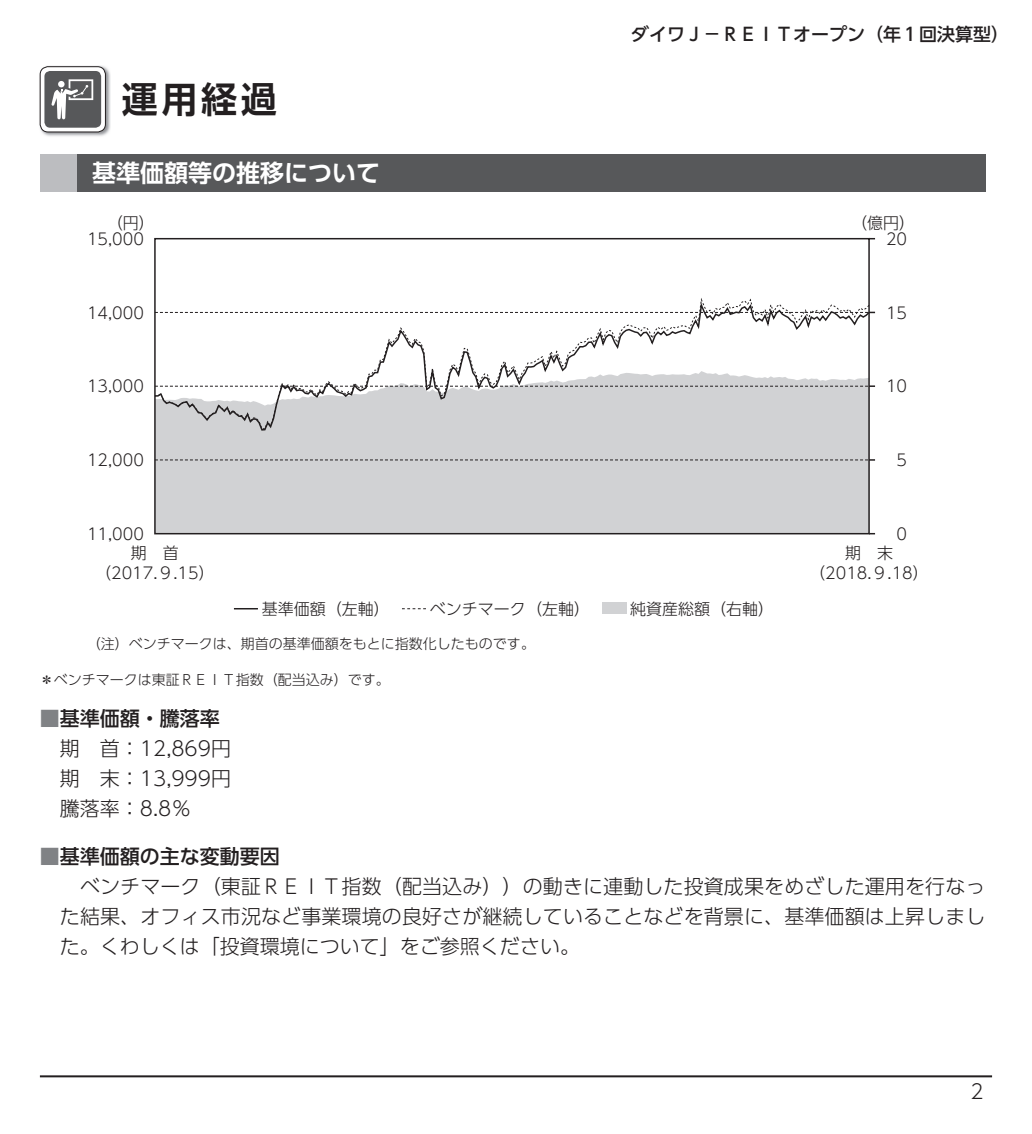
<style>
.page{position:relative;width:1032px;height:1134px;background:#fff}
.page>*{position:absolute;margin:0;border:0;box-sizing:border-box;transform-origin:0 0}
.t1{font:36px "UD Shin Go Pro De Bold 90 msp RKSJ H";color:#231f20}
.t2{font:24px "UD Shin Go Pro De Bold 90 msp RKSJ H";color:#fff}
.t3{font:20px/30px "UD Shin Go Pro Light 90 msp RKSJ H";color:#231f20;text-align:justify}
.t4{font:20px "UD Shin Go Pro Medium 90 msp RKSJ H";color:#231f20}
.t5{font:18px "UD Shin Go Pro Medium 90 msp RKSJ H";color:#231f20}
.t6{font:16px/20px "UD Shin Go Pro Light 90 msp RKSJ H";color:#231f20;text-align:center}
.t7{font:14px "UD Shin Go Pro Light 90 msp RKSJ H";color:#231f20}
.s1{color:#808285}
</style>
<div class="page">
<hr style="left:40px;top:1075px;width:952px;height:2px;background:#231f20">
<img style="left:39px;top:65px;width:72px;height:71px">
<div style="left:40px;top:67px;width:65px;height:65px;background:#fff;border-radius:8px"></div>
<div style="left:40px;top:66px;width:66px;height:66px;border:1px solid #231f20;border-radius:8px"></div>
<div style="left:44px;top:71px;width:57px;height:57px;background:#57585a;border-radius:6px"></div>
<svg style="left:51px;top:79px;width:42px;height:40px"></svg>
<div style="left:40px;top:155px;width:37px;height:37px;background:#bcbdc0"></div>
<div style="left:77px;top:155px;width:908px;height:37px;background:#57585a"></div>
<svg style="left:154px;top:237px;width:722px;height:298px"></svg>
<div style="left:602px;top:603px;width:24px;height:11px;background:#d1d2d4"></div>
<svg style="left:234px;top:608px;width:24px;height:1px"></svg>
<svg style="left:402px;top:608px;width:24px;height:1px"></svg>
<h1 class="t1" style="left:122px;top:86px;width:156px">運用経過</h1>
<p class="t2" style="left:92px;top:164px;width:290px">基準価額等の推移について</p>
<p class="t5" style="left:631px;top:27px;width:379px">ダイワＪ－ＲＥＩＴオープン（年１回決算型）</p>
<p class="t6" style="left:107px;top:215px;width:49px">（円）</p>
<p class="t6" style="left:851px;top:215px;width:65px">（億円）</p>
<p class="t6" style="left:886px;top:231px;width:23px">20</p>
<p class="t6" style="left:87px;top:231px;width:58px">15,000</p>
<p class="t6" style="left:87px;top:305px;width:58px">14,000</p>
<p class="t6" style="left:886px;top:305px;width:23px">15</p>
<p class="t6" style="left:87px;top:378px;width:58px">13,000</p>
<p class="t6" style="left:886px;top:378px;width:23px">10</p>
<p class="t6" style="left:87px;top:452px;width:58px">12,000</p>
<p class="t6" style="left:896px;top:452px;width:12px">5</p>
<p class="t6" style="left:87px;top:526px;width:58px">11,000</p>
<p class="t6" style="left:896px;top:526px;width:12px">0</p>
<p class="t6" style="left:95px;top:545px;width:121px">期　首<br>（2017.９.15）</p>
<p class="t6" style="left:809px;top:545px;width:121px">期　末<br>（2018.９.18）</p>
<p class="t6" style="left:262px;top:601px;width:129px">基準価額（左軸）</p>
<p class="t6" style="left:430px;top:601px;width:161px">ベンチマーク（左軸）</p>
<p class="t6" style="left:630px;top:601px;width:145px">純資産総額（右軸）</p>
<p class="t7" style="left:87px;top:638px;width:449px">（注）ベンチマークは、期首の基準価額をもとに指数化したものです。</p>
<p class="t7" style="left:40px;top:674px;width:352px">＊ベンチマークは東証ＲＥＩＴ指数（配当込み）です。</p>
<p class="t4" style="left:40px;top:711px;width:181px"><span class="s1">■</span>基準価額・騰落率</p>
<p class="t3" style="left:60px;top:736px;width:173px">期　首：12,869円期　末：13,999円騰落率：8.8％</p>
<p class="t4" style="left:40px;top:849px;width:241px"><span class="s1">■</span>基準価額の主な変動要因</p>
<p class="t3" style="left:60px;top:874px;width:927px">　ベンチマーク（東証ＲＥＩＴ指数（配当込み））の動きに連動した投資成果をめざした運用を行なった結果、オフィス市況など事業環境の良好さが継続していることなどを背景に、基準価額は上昇しました。くわしくは「投資環境について」をご参照ください。</p>
<p class="t3" style="left:970px;top:1079px;width:15px">2</p>
</div>
